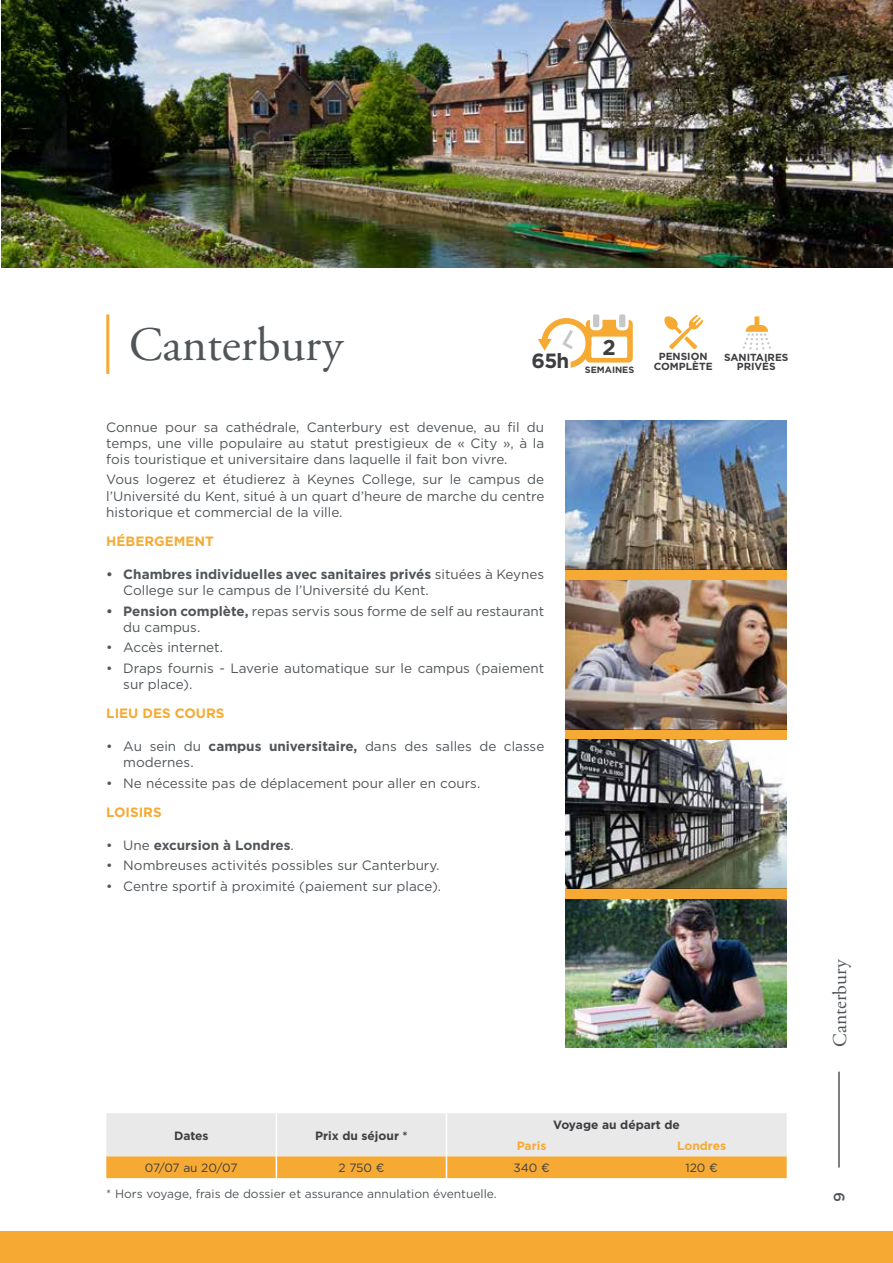
<style>
.page{position:relative;width:893px;height:1263px;background:#fff}
.page>*{position:absolute;margin:0;border:0;box-sizing:border-box;transform-origin:0 0}
.t1{font:48px "Adobe Garamond Pro";color:#505559}
.t2{font:700 21.3px "Gotham";color:#3e3d40}
.t3{font:700 20.55px "Gotham";color:#3e3d40}
.t4{font:19.5px "Adobe Garamond Pro";color:#505559}
.t5{font:500 15px "Gotham";color:#505559}
.t6{font:13.5px/16.2px "Gotham";color:#505559}
.t7{font:700 13.5px "Gotham";color:#f6aa34}
.t8{font:700 13.5px "Gotham";color:#505559}
.t9{font:12px "Gotham";color:#505559}
.t10{font:700 12px "Gotham";color:#3e3d40}
.t11{font:12px "Gotham";color:#3e3d40}
.t12{font:700 12px "Gotham";color:#f6aa34}
.t13{font:700 10.35px/9.8px "Gotham";color:#3e3d40;text-align:center}
.t14{font:700 9.15px "Gotham";color:#3e3d40}
.s1{font-weight:700}
.s2{font-weight:400}
</style>
<div class="page">
<div style="left:0;top:1231px;width:893px;height:32px;background:#f6aa34"></div>
<hr style="left:838px;top:1071px;width:2px;height:96px;background:#505559">
<hr style="left:106px;top:314px;width:3px;height:60px;background:#f6aa34">
<img style="left:565px;top:899px;width:222px;height:149px">
<img style="left:566px;top:740px;width:221px;height:148px">
<img style="left:565px;top:580px;width:222px;height:149px">
<img style="left:566px;top:421px;width:221px;height:149px">
<img style="left:1px;top:0;width:892px;height:268px">
<svg style="left:106px;top:1113px;width:681px;height:65px;background:#edd4ae"></svg>
<svg style="left:538px;top:318px;width:95px;height:50px"></svg>
<div style="left:593px;top:314px;width:6px;height:13px;background:#c6c7c8;border-radius:2px"></div>
<div style="left:619px;top:314px;width:6px;height:13px;background:#c6c7c8;border-radius:2px"></div>
<svg style="left:664px;top:315px;width:39px;height:34px"></svg>
<svg style="left:743px;top:316px;width:28px;height:34px"></svg>
<div style="left:565px;top:888px;width:222px;height:11px;background:#f6aa34"></div>
<div style="left:565px;top:729px;width:222px;height:11px;background:#f6aa34"></div>
<div style="left:565px;top:570px;width:222px;height:10px;background:#f6aa34"></div>
<h1 class="t1" style="left:129px;top:316px;width:216px">Canterbury</h1>
<h3 class="t3" style="left:532px;top:347px;width:39px">65h</h3>
<h2 class="t2" style="left:603px;top:333px;width:15px">2</h2>
<p class="t14" style="left:585px;top:363px;width:51px">SEMAINES</p>
<p class="t6" style="left:106px;top:418px;width:439px;text-align:justify">Connue pour sa cathédrale, Canterbury est devenue, au fil du temps, une ville populaire au statut prestigieux de « City », à la fois touristique et universitaire dans laquelle il fait bon vivre.</p>
<p class="t6" style="left:106px;top:471px;width:439px;text-align:justify">Vous logerez et étudierez à Keynes College, sur le campus de l’Université du Kent, situé à un quart d’heure de marche du centre historique et commercial de la ville.</p>
<p class="t7" style="left:106px;top:532px;width:109px">HÉBERGEMENT</p>
<p class="t6" style="left:123px;top:566px;width:422px;text-indent:-17px"><span class="s1">• Chambres individuelles avec sanitaires privés</span> situées à Keynes<br>College sur le campus de l’Université du Kent.</p>
<p class="t6" style="left:123px;top:602px;width:422px;text-indent:-17px"><span class="s1">• Pension complète,</span> repas servis sous forme de self au restaurant du campus.</p>
<p class="t6" style="left:106px;top:639px;width:118px">• Accès internet.</p>
<p class="t6" style="left:123px;top:660px;width:422px;text-indent:-17px">• Draps fournis - Laverie automatique sur le campus (paiement sur place).</p>
<p class="t7" style="left:106px;top:704px;width:120px">LIEU DES COURS</p>
<p class="t6" style="left:123px;top:738px;width:422px;text-indent:-17px">• Au sein du <span class="s1">campus universitaire,</span> dans des salles de classe modernes.</p>
<p class="t6" style="left:106px;top:775px;width:376px">• Ne nécessite pas de déplacement pour aller en cours.</p>
<p class="t7" style="left:106px;top:803px;width:57px">LOISIRS</p>
<p class="t8" style="left:106px;top:836px;width:189px"><span class="s2">• Une</span> excursion à Londres<span class="s2">.</span></p>
<p class="t6" style="left:106px;top:857px;width:335px">• Nombreuses activités possibles sur Canterbury.</p>
<p class="t6" style="left:106px;top:878px;width:336px">• Centre sportif à proximité (paiement sur place).</p>
<p class="t13" style="left:654px;top:351px;width:60px">PENSION<br>COMPLÈTE</p>
<p class="t13" style="left:724px;top:352px;width:66px">SANITAIRES<br>PRIVÉS</p>
<p class="t10" style="left:174px;top:1127px;width:36px">Dates</p>
<p class="t10" style="left:315px;top:1127px;width:94px">Prix du séjour *</p>
<p class="t10" style="left:553px;top:1116px;width:128px">Voyage au départ de</p>
<p class="t12" style="left:517px;top:1138px;width:31px">Paris</p>
<p class="t12" style="left:677px;top:1138px;width:51px">Londres</p>
<p class="t11" style="left:145px;top:1160px;width:94px">07/07 au 20/07</p>
<p class="t11" style="left:339px;top:1160px;width:47px">2 750 €</p>
<p class="t11" style="left:513px;top:1160px;width:38px">340 €</p>
<p class="t11" style="left:685px;top:1160px;width:34px">120 €</p>
<p class="t9" style="left:106px;top:1186px;width:392px">* Hors voyage, frais de dossier et assurance annulation éventuelle.</p>
<h3 class="t4" style="left:828px;top:1046px;width:89px;rotate:-90deg">Canterbury</h3>
<p class="t5" style="left:829px;top:1202px;width:11px;rotate:-90deg">9</p>
</div>
